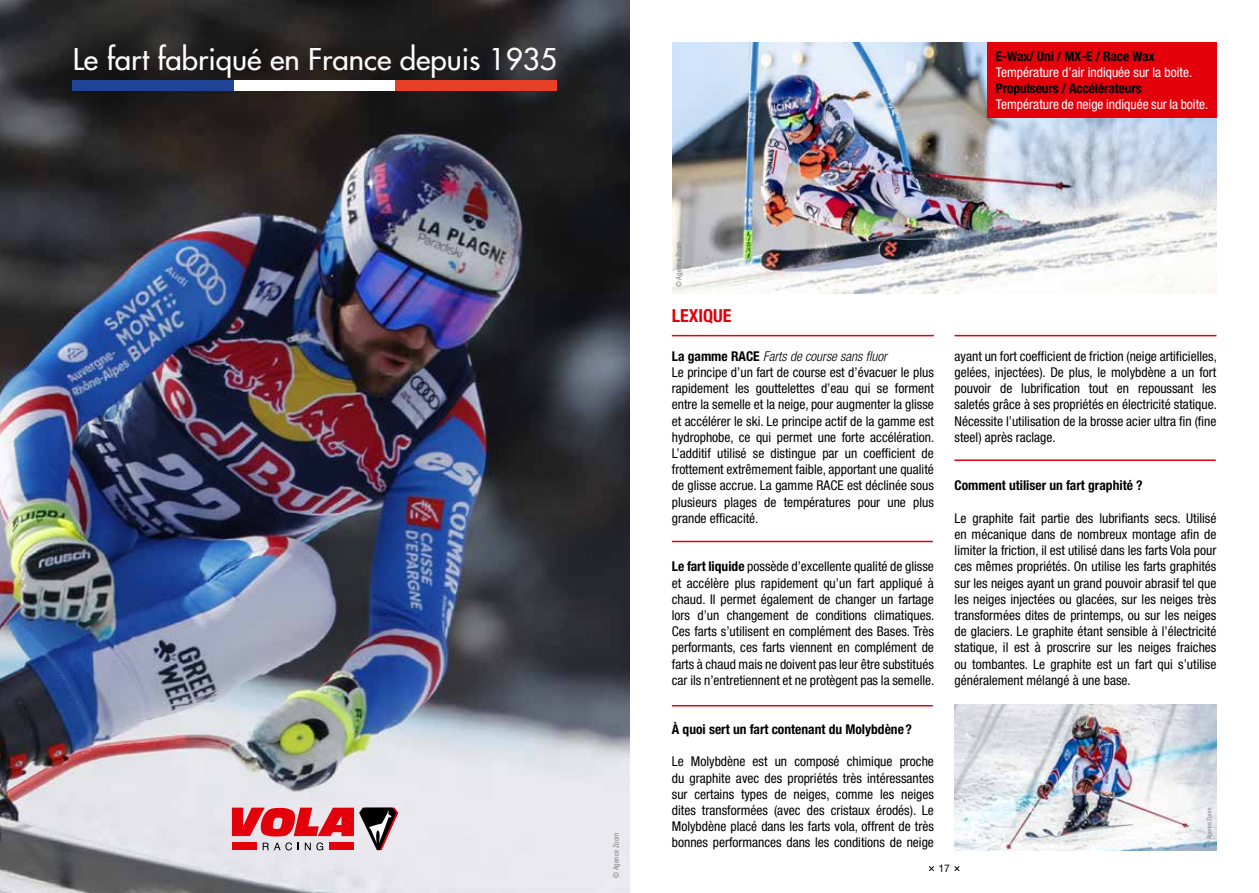
<style>
.page{position:relative;width:1259px;height:893px;background:#fff}
.page>*{position:absolute;margin:0;border:0;box-sizing:border-box;transform-origin:0 0}
.t1{font:500 29.4px "Futura";color:#fff}
.t2{font:700 condensed 18px "Helvetica Neue LT Std";color:#e3000b}
.t3{font:condensed 13.5px/16.2px "Helvetica Neue LT Std";color:#000;text-align:justify}
.t4{font:condensed 13.5px/16.2px "Helvetica Neue LT Std";color:#020203;text-align:justify}
.t5{font:700 condensed 13.5px "Helvetica Neue LT Std";color:#000}
.t6{font:condensed 13.5px "Helvetica Neue LT Std";color:#fff}
.t7{font:10.5px "Helvetica Neue LT Std";color:#000}
.t8{font:condensed 7.5px "Helvetica Neue LT Std";color:#868786}
.t9{font:condensed 6.3px "Helvetica Neue LT Std";color:#868786}
.s1{font-weight:700}
.s2{font-weight:300;font-style:italic}
.s3{color:#000}
</style>
<div class="page">
<svg style="left:929px;top:866px;width:5px;height:5px"></svg>
<svg style="left:954px;top:866px;width:6px;height:5px"></svg>
<hr style="left:672px;top:335px;width:262px;height:1px;background:#e3000b">
<hr style="left:954px;top:335px;width:262px;height:1px;background:#e3000b">
<hr style="left:954px;top:459px;width:261px;height:2px;background:#e3000b">
<hr style="left:672px;top:541px;width:261px;height:1px;background:#e3000b">
<hr style="left:672px;top:705px;width:261px;height:1px;background:#e3000b">
<img style="left:672px;top:43px;width:544px;height:250px">
<img style="left:0;top:0;width:629px;height:893px">
<div style="left:987px;top:43px;width:229px;height:75px;background:#e3000b"></div>
<div style="left:73px;top:81px;width:161px;height:10px;background:#1f4396"></div>
<div style="left:234px;top:81px;width:161px;height:10px;background:#fff"></div>
<div style="left:395px;top:81px;width:162px;height:10px;background:#e83f27"></div>
<svg style="left:232px;top:808px;width:166px;height:42px;background:#ca676e"></svg>
<img style="left:954px;top:705px;width:262px;height:145px">
<h1 class="t1" style="left:73px;top:41px;width:485px">Le fart fabriqué en France depuis 1935</h1>
<p class="t5" style="left:996px;top:48px;width:160px">E-Wax/ Uni / MX-E / Race Wax</p>
<p class="t6" style="left:996px;top:64px;width:198px">Température d’air indiquée sur la boite.</p>
<p class="t5" style="left:996px;top:80px;width:147px">Propulseurs / Accélérateurs</p>
<p class="t6" style="left:996px;top:97px;width:214px">Température de neige indiquée sur la boite.</p>
<p class="t8" style="left:612px;top:878px;width:47px;rotate:-90deg">© Agence Zoom</p>
<p class="t8" style="left:674px;top:287px;width:47px;rotate:-90deg">© Agence Zoom</p>
<h2 class="t2" style="left:672px;top:305px;width:61px">LEXIQUE</h2>
<p class="t3" style="left:672px;top:348px;width:264px;text-align:left"><span class="s1">La gamme RACE</span> <span class="s2">Farts de course sans fluor<br></span>Le principe d’un fart de course est d’évacuer le plus rapidement les gouttelettes d’eau qui se forment entre la semelle et la neige, pour augmenter la glisse et accélérer le ski. Le principe actif de la gamme est hydrophobe, ce qui permet une forte accélération.</p>
<p class="t4" style="left:672px;top:445px;width:263px">L’additif utilisé se distingue par un coefficient de frottement extrêmement faible, apportant une qualité de glisse accrue. <span class="s3">La gamme RACE est déclinée sous plusieurs plages de températures pour une plus grande efficacité.</span></p>
<p class="t3" style="left:672px;top:558px;width:264px"><span class="s1">Le fart liquide</span> possède d’excellente qualité de glisse et accélère plus rapidement qu’un fart appliqué à chaud. Il permet également de changer un fartage lors d’un changement de conditions climatiques.<br>Ces farts s’utilisent en complément des Bases. Très performants, ces farts viennent en complément de farts à chaud mais ne doivent pas leur être substitués car ils n’entretiennent et ne protègent pas la semelle.</p>
<p class="t5" style="left:672px;top:721px;width:242px">À quoi sert un fart contenant du Molybdène ?</p>
<p class="t3" style="left:672px;top:753px;width:264px">Le Molybdène est un composé chimique proche du graphite avec des propriétés très intéressantes sur certains types de neiges, comme les neiges dites transformées (avec des cristaux érodés). Le Molybdène placé dans les farts vola, offrent de très bonnes performances dans les conditions de neige</p>
<p class="t3" style="left:954px;top:348px;width:264px">ayant un fort coefficient de friction (neige artificielles, gelées, injectées). De plus, le molybdène a un fort pouvoir de lubrification tout en repoussant les saletés grâce à ses propriétés en électricité statique.<br>Nécessite l’utilisation de la brosse acier ultra fin (fine steel) après raclage.</p>
<p class="t5" style="left:954px;top:477px;width:190px">Comment utiliser un fart graphité ?</p>
<p class="t3" style="left:954px;top:510px;width:263px">Le graphite fait partie des lubrifiants secs. Utilisé en mécanique dans de nombreux montage afin de limiter la friction, il est utilisé dans les farts Vola pour ces mêmes propriétés. On utilise les farts graphités sur les neiges ayant un grand pouvoir abrasif tel que les neiges injectées ou glacées, sur les neiges très transformées dites de printemps, ou sur les neiges de glaciers. Le graphite étant sensible à l’électricité statique, il est à proscrire sur les neiges fraiches ou tombantes. Le graphite est un fart qui s’utilise généralement mélangé à une base.</p>
<p class="t9" style="left:1205px;top:846px;width:40px;rotate:-90deg">© Agence Zoom</p>
<p class="t7" style="left:938px;top:862px;width:13px">17</p>
</div>
